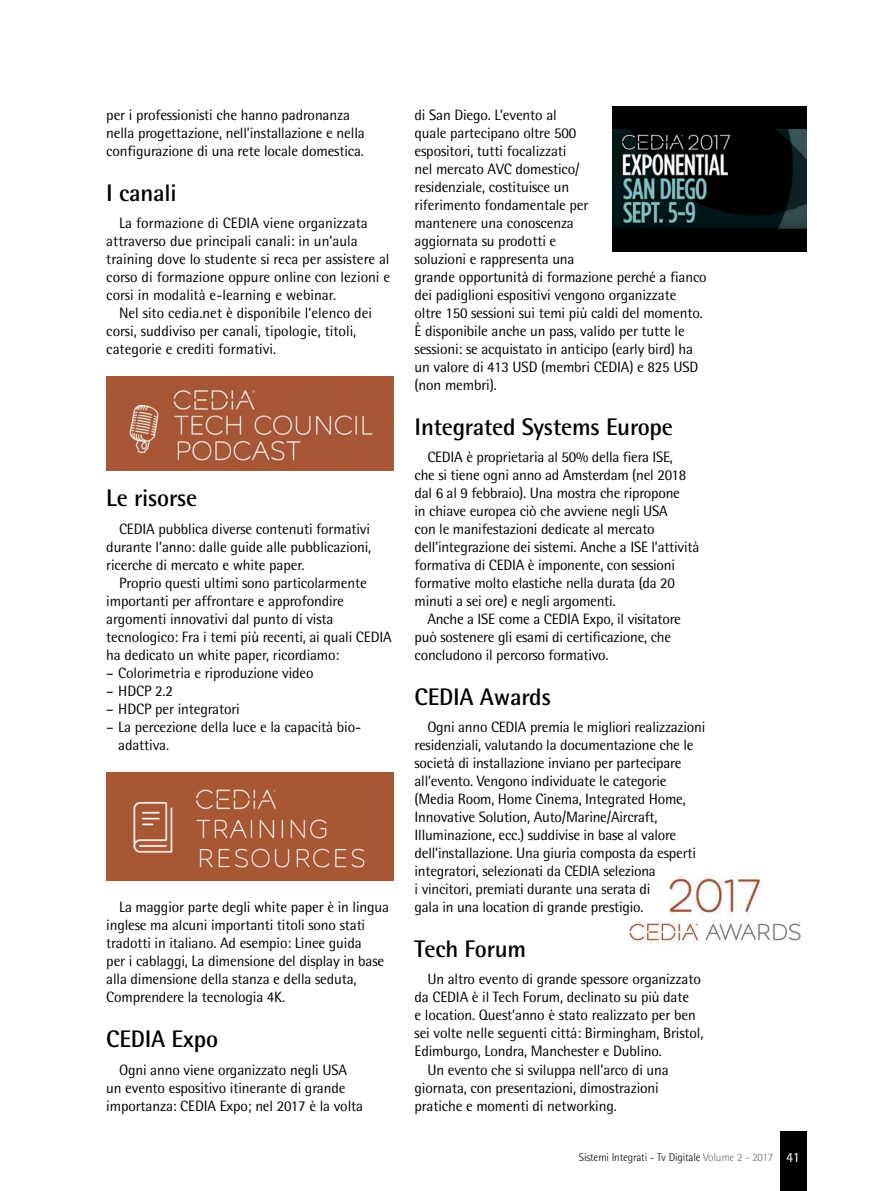
<style>
.page{position:relative;width:893px;height:1191px;background:#fff}
.page>*{position:absolute;margin:0;border:0;box-sizing:border-box;transform-origin:0 0}
.q_titolino_singolo{font:700 24px "Rotis Semi Sans";letter-spacing:-.01em;color:#000}
.q_testo{font:15px/18px "Rotis Semi Sans";letter-spacing:-.01em;color:#000}
.q_testo_rientrato{font:15px/18px "Rotis Semi Sans";letter-spacing:-.01em;color:#000}
.Normale{font:14.1px "Rotis Semi Sans";color:#fff}
.Normale-2{font:300 11.25px "Rotis Semi Sans";letter-spacing:-.015em;color:#000}
.s1{color:#6d6e70}
</style>
<div class="page">
<div style="left:780px;top:1131px;width:26px;height:60px;background:#000"></div>
<img style="left:629px;top:874px;width:172px;height:69px">
<img style="left:106px;top:376px;width:287px;height:94px">
<img style="left:106px;top:772px;width:287px;height:108px">
<img style="left:612px;top:106px;width:194px;height:145px">
<p class="q_testo" style="left:106px;top:106px;width:260px">per i professionisti che hanno padronanza nella progettazione, nell’installazione e nella configurazione di una rete locale domestica.</p>
<p class="q_titolino_singolo" style="left:106px;top:178px;width:72px">I canali</p>
<p class="q_testo" style="left:106px;top:214px;width:285px;text-indent:13px">La formazione di CEDIA viene organizzata attraverso due principali canali: in un’aula training dove lo studente si reca per assistere al corso di formazione oppure online con lezioni e corsi in modalità e-learning e webinar.</p>
<p class="q_testo" style="left:106px;top:304px;width:267px;text-indent:13px">Nel sito cedia.net è disponibile l’elenco dei corsi, suddiviso per canali, tipologie, titoli, categorie e crediti formativi.</p>
<p class="q_titolino_singolo" style="left:106px;top:483px;width:93px">Le risorse</p>
<p class="q_testo" style="left:106px;top:520px;width:266px;text-align:justify;text-indent:13px">CEDIA pubblica diverse contenuti formativi durante l’anno: dalle guide alle pubblicazioni, ricerche di mercato e white paper.</p>
<p class="q_testo" style="left:106px;top:574px;width:287px;text-indent:13px">Proprio questi ultimi sono particolarmente importanti per affrontare e approfondire argomenti innovativi dal punto di vista tecnologico: Fra i temi più recenti, ai quali CEDIA ha dedicato un white paper, ricordiamo:</p>
<p class="q_testo_rientrato" style="left:106px;top:664px;width:209px">– Colorimetria e riproduzione video</p>
<p class="q_testo_rientrato" style="left:106px;top:682px;width:68px">– HDCP 2.2</p>
<p class="q_testo_rientrato" style="left:106px;top:700px;width:135px">– HDCP per integratori</p>
<p class="q_testo_rientrato" style="left:118px;top:718px;width:244px;text-indent:-12px">– La percezione della luce e la capacità bio&shy;adattiva.</p>
<p class="q_testo" style="left:106px;top:898px;width:284px;text-indent:13px">La maggior parte degli white paper è in lingua inglese ma alcuni importanti titoli sono stati tradotti in italiano. Ad esempio: Linee guida<br>per i cablaggi, La dimensione del display in base alla dimensione della stanza e della seduta, Comprendere la tecnologia 4K.</p>
<p class="q_titolino_singolo" style="left:106px;top:1024px;width:113px">CEDIA Expo</p>
<p class="q_testo" style="left:106px;top:1060px;width:258px;text-indent:13px">Ogni anno viene organizzato negli USA un evento espositivo itinerante di grande importanza: CEDIA Expo; nel 2017 è la volta</p>
<p class="q_testo" style="left:415px;top:106px;width:294px">di San Diego. L’evento al<br>quale partecipano oltre 500<br>espositori, tutti focalizzati<br>nel mercato AVC domestico/<br>residenziale, costituisce un<br>riferimento fondamentale per<br>mantenere una conoscenza<br>aggiornata su prodotti e<br>soluzioni e rappresenta una<br>grande opportunità di formazione perché a fianco dei padiglioni espositivi vengono organizzate oltre 150 sessioni sui temi più caldi del momento.<br>È disponibile anche un pass, valido per tutte le sessioni: se acquistato in anticipo (early bird) ha un valore di 413 USD (membri CEDIA) e 825 USD (non membri).</p>
<p class="q_titolino_singolo" style="left:415px;top:412px;width:260px">Integrated Systems Europe</p>
<p class="q_testo" style="left:415px;top:448px;width:286px;text-indent:13px">CEDIA è proprietaria al 50% della fiera ISE,<br>che si tiene ogni anno ad Amsterdam (nel 2018 dal 6 al 9 febbraio). Una mostra che ripropone<br>in chiave europea ciò che avviene negli USA<br>con le manifestazioni dedicate al mercato dell’integrazione dei sistemi. Anche a ISE l’attività formativa di CEDIA è imponente, con sessioni formative molto elastiche nella durata (da 20 minuti a sei ore) e negli argomenti.</p>
<p class="q_testo" style="left:415px;top:610px;width:268px;text-indent:13px">Anche a ISE come a CEDIA Expo, il visitatore può sostenere gli esami di certificazione, che concludono il percorso formativo.</p>
<p class="q_titolino_singolo" style="left:415px;top:682px;width:138px">CEDIA Awards</p>
<p class="q_testo" style="left:415px;top:718px;width:292px;text-indent:13px">Ogni anno CEDIA premia le migliori realizzazioni residenziali, valutando la documentazione che le società di installazione inviano per partecipare all’evento. Vengono individuate le categorie (Media Room, Home Cinema, Integrated Home, Innovative Solution, Auto/Marine/Aircraft, Illuminazione, ecc.) suddivise in base al valore dell’installazione. Una giuria composta da esperti integratori, selezionati da CEDIA seleziona<br>i vincitori, premiati durante una serata di<br>gala in una location di grande prestigio.</p>
<p class="q_titolino_singolo" style="left:415px;top:934px;width:113px">Tech Forum</p>
<p class="q_testo" style="left:415px;top:970px;width:290px;text-indent:13px">Un altro evento di grande spessore organizzato da CEDIA è il Tech Forum, declinato su più date<br>e location. Quest’anno è stato realizzato per ben sei volte nelle seguenti città: Birmingham, Bristol, Edimburgo, Londra, Manchester e Dublino.</p>
<p class="q_testo" style="left:415px;top:1060px;width:256px;text-indent:13px">Un evento che si sviluppa nell’arco di una giornata, con presentazioni, dimostrazioni pratiche e momenti di networking.</p>
<p class="Normale-2" style="left:579px;top:1150px;width:196px">Sistemi Integrati - Tv Digitale <span class="s1">Volume 2 - 2017</span></p>
<p class="Normale" style="left:786px;top:1148px;width:15px">41</p>
</div>
